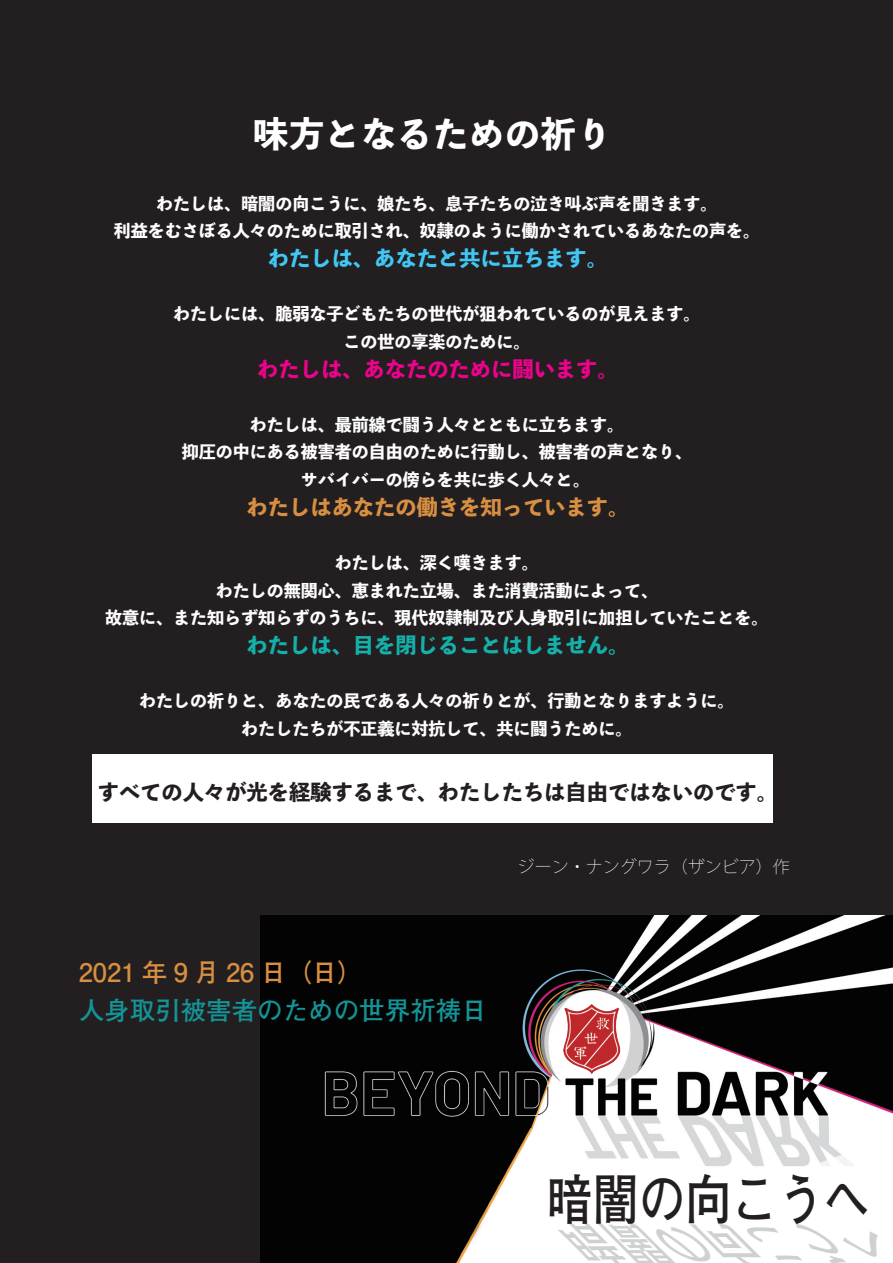
<style>
.page{position:relative;width:893px;height:1263px;background:#231f20}
.page>*{position:absolute;margin:0;border:0;box-sizing:border-box;transform-origin:0 0}
.t1{font:700 54.75px "Futo Go B101 Pr 6 N";color:#231f20;scale:.84 1}
.t2{font:35.1px "Toppan Bunkyu Midashi Go Std EB";letter-spacing:.025em;color:#fff}
.t3{font:700 25.5px "Futo Go B101 Pr 6 N";color:#139498}
.t4{font:700 25.5px "Futo Go B101 Pr 6 N";color:#d88f42}
.t5{font:21.3px "Toppan Bunkyu Midashi Go Std EB";color:#231f20}
.t6{font:21.3px "Toppan Bunkyu Midashi Go Std EB";color:#d88f42}
.t7{font:21.3px "Toppan Bunkyu Midashi Go Std EB";color:#13b1aa}
.t8{font:21.3px "Toppan Bunkyu Midashi Go Std EB";color:#ed028c}
.t9{font:21.3px "Toppan Bunkyu Midashi Go Std EB";color:#40c7f4}
.t10{font:16.95px "Toppan Bunkyu Midashi Go Std EB";color:#fff}
.t11{font:200 16.95px "Koz Go Pr 6 N";color:#fff}
</style>
<div class="page">
<img style="left:261px;top:915px;width:632px;height:348px">
<img style="left:279px;top:1128px;width:253px;height:135px">
<img style="left:557px;top:1000px;width:66px;height:75px">
<div style="left:292px;top:1157px;width:136px;height:106px;background:#030303"></div>
<div style="left:530px;top:1180px;width:314px;height:83px;background:#fff"></div>
<div style="left:92px;top:755px;width:681px;height:68px;background:#fff"></div>
<div style="left:844px;top:1224px;width:49px;height:39px;background:#fff"></div>
<p class="t2" style="left:253px;top:107px;width:360px">味方となるための祈り</p>
<p class="t10" style="left:156px;top:190px;width:563px">わたしは、暗闇の向こうに、娘たち、息子たちの泣き叫ぶ声を聞きます。</p>
<p class="t10" style="left:114px;top:218px;width:648px">利益をむさぼる人々のために取引され、奴隷のように働かされているあなたの声を。</p>
<p class="t9" style="left:268px;top:242px;width:342px">わたしは、あなたと共に立ちます。</p>
<p class="t10" style="left:173px;top:301px;width:529px">わたしには、脆弱な子どもたちの世代が狙われているのが見えます。</p>
<p class="t10" style="left:343px;top:328px;width:189px">この世の享楽のために。</p>
<p class="t8" style="left:257px;top:352px;width:363px">わたしは、あなたのために闘います。</p>
<p class="t10" style="left:250px;top:411px;width:376px">わたしは、最前線で闘う人々とともに立ちます。</p>
<p class="t10" style="left:182px;top:439px;width:512px">抑圧の中にある被害者の自由のために行動し、被害者の声となり、</p>
<p class="t10" style="left:284px;top:466px;width:308px">　サバイバーの傍らを共に歩く人々と。</p>
<p class="t6" style="left:247px;top:491px;width:384px">わたしはあなたの働きを知っています。</p>
<p class="t10" style="left:335px;top:549px;width:206px">わたしは、深く嘆きます。</p>
<p class="t10" style="left:216px;top:577px;width:444px">わたしの無関心、恵まれた立場、また消費活動によって、</p>
<p class="t10" style="left:105px;top:605px;width:665px">故意に、また知らず知らずのうちに、現代奴隷制及び人身取引に加担していたことを。</p>
<p class="t7" style="left:247px;top:629px;width:384px">わたしは、目を閉じることはしません。</p>
<p class="t10" style="left:139px;top:687px;width:597px">わたしの祈りと、あなたの民である人々の祈りとが、行動となりますように。</p>
<p class="t10" style="left:241px;top:715px;width:393px">わたしたちが不正義に対抗して、共に闘うために。</p>
<p class="t5" style="left:98px;top:776px;width:682px">すべての人々が光を経験するまで、わたしたちは自由ではないのです。</p>
<p class="t4" style="left:79px;top:952px;width:286px">2021 年 9 月 26 日（日(</p>
<p class="t3" style="left:79px;top:990px;width:410px">人身取引被害者のための世界祈祷日</p>
<p class="t11" style="left:518px;top:857px;width:274px">ジーン・ナングワラ（ザンビア）作</p>
<p class="t1" style="left:547px;top:1155px;width:386px">暗闇の向こうへ</p>
</div>
